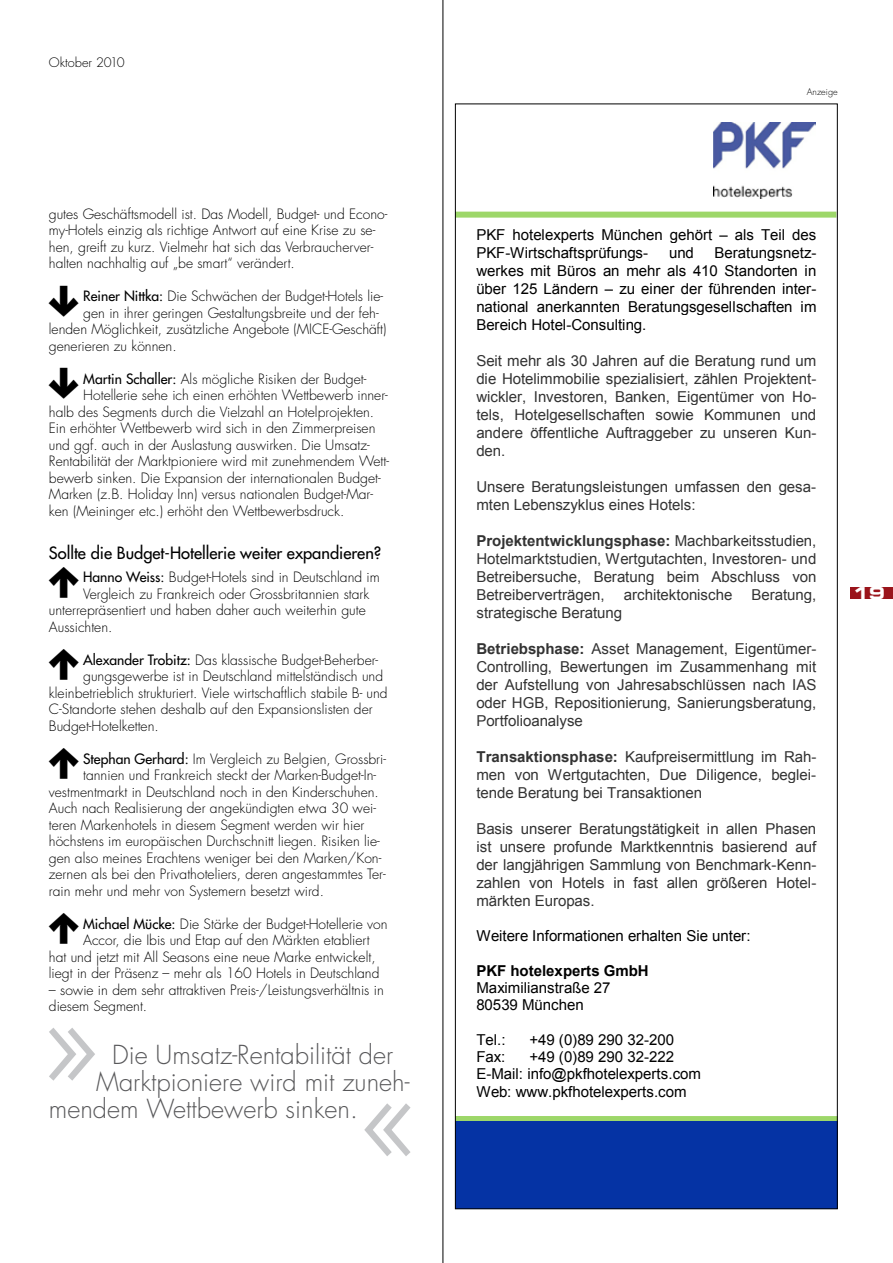
<style>
.page{position:relative;width:893px;height:1263px;background:#fff}
.page>*{position:absolute;margin:0;border:0;box-sizing:border-box;transform-origin:0 0}
.t1{font:300 25.5px "Futura";color:#58585a}
.t2{font:16.5px "Futura";color:#000}
.t3{font:16.5px "Eurostile Bold Extended Two";color:#fff}
.t4{font:15px/18px "Arial";letter-spacing:-.005em;color:#333;text-align:justify}
.t5{font:15px/18px "Arial";letter-spacing:-.005em;color:#000}
.t6{font:300 13.8px/16.5px "Futura";color:#000}
.t7{font:300 12.75px "Futura";color:#000}
.t8{font:300 9px "Futura";color:#000}
.s1{font-weight:400}
.s2{font-weight:700}
</style>
<div class="page">
<div style="left:850px;top:587px;width:43px;height:11px;background:#9a141b"></div>
<img style="left:714px;top:123px;width:101px;height:75px">
<div style="left:455px;top:1116px;width:383px;height:6px;background:#9dd769"></div>
<div style="left:455px;top:1121px;width:383px;height:88px;background:#0533a4"></div>
<div style="left:455px;top:212px;width:381px;height:6px;background:#9dd769"></div>
<hr style="left:443px;top:0;width:1px;height:1263px;background:#000">
<svg style="left:364px;top:1103px;width:47px;height:53px"></svg>
<svg style="left:49px;top:1028px;width:46px;height:53px"></svg>
<p class="t7" style="left:49px;top:55px;width:77px">Oktober 2010</p>
<p class="t6" style="left:49px;top:206px;width:340px">gutes Geschäftsmodell ist. Das Modell, Budget- und Econo&shy;my-Hotels einzig als richtige Antwort auf eine Krise zu se&shy;hen, greift zu kurz. Vielmehr hat sich das Verbraucherver&shy;halten nachhaltig auf „be smart“ verändert.</p>
<p class="t6" style="left:83px;top:289px;width:301px"><span class="s1">Reiner Nittka:</span> Die Schwächen der Budget-Hotels lie-</p>
<p class="t6" style="left:83px;top:305px;width:297px">gen in ihrer geringen Gestaltungsbreite und der feh-</p>
<p class="t6" style="left:49px;top:322px;width:339px">lenden Möglichkeit, zusätzliche Angebote (MICE-Geschäft)</p>
<p class="t6" style="left:49px;top:338px;width:129px">generieren zu können.</p>
<p class="t6" style="left:83px;top:371px;width:285px"><span class="s1">Martin Schaller:</span> Als mögliche Risiken der Budget-</p>
<p class="t6" style="left:83px;top:388px;width:306px">Hotellerie sehe ich einen erhöhten Wettbewerb inner-</p>
<p class="t6" style="left:49px;top:404px;width:327px">halb des Segments durch die Vielzahl an Hotelprojekten.</p>
<p class="t6" style="left:49px;top:421px;width:328px">Ein erhöhter Wettbewerb wird sich in den Zimmerpreisen</p>
<p class="t6" style="left:49px;top:437px;width:322px">und ggf. auch in der Auslastung auswirken. Die Umsatz-</p>
<p class="t6" style="left:49px;top:454px;width:342px">Rentabilität der Marktpioniere wird mit zunehmendem Wett-</p>
<p class="t6" style="left:49px;top:470px;width:333px">bewerb sinken. Die Expansion der internationalen Budget-</p>
<p class="t6" style="left:49px;top:487px;width:326px">Marken (z.B. Holiday Inn) versus nationalen Budget-Mar-</p>
<p class="t6" style="left:49px;top:503px;width:297px">ken (Meininger etc.) erhöht den Wettbewerbsdruck.</p>
<p class="t2" style="left:49px;top:542px;width:334px">Sollte die Budget-Hotellerie weiter expandieren?</p>
<p class="t6" style="left:44px;top:569px;width:337px">■<span class="s1">Hanno Weiss:</span> Budget-Hotels sind in Deutschland im</p>
<p class="t6" style="left:83px;top:586px;width:288px">Vergleich zu Frankreich oder Grossbritannien stark</p>
<p class="t6" style="left:49px;top:602px;width:318px">unterrepräsentiert und haben daher auch weiterhin gute</p>
<p class="t6" style="left:49px;top:619px;width:65px">Aussichten.</p>
<p class="t6" style="left:44px;top:652px;width:335px">■<span class="s1">Alexander Trobitz:</span> Das klassische Budget-Beherber-</p>
<p class="t6" style="left:83px;top:668px;width:302px">gungsgewerbe ist in Deutschland mittelständisch und</p>
<p class="t6" style="left:49px;top:685px;width:340px">kleinbetrieblich strukturiert. Viele wirtschaftlich stabile B- und</p>
<p class="t6" style="left:49px;top:701px;width:325px">C-Standorte stehen deshalb auf den Expansionslisten der</p>
<p class="t6" style="left:49px;top:718px;width:111px">Budget-Hotelketten.</p>
<p class="t6" style="left:44px;top:751px;width:343px">■<span class="s1">Stephan Gerhard:</span> Im Vergleich zu Belgien, Grossbri-</p>
<p class="t6" style="left:83px;top:767px;width:294px">tannien und Frankreich steckt der Marken-Budget-In-</p>
<p class="t6" style="left:49px;top:784px;width:331px">vestmentmarkt in Deutschland noch in den Kinderschuhen.</p>
<p class="t6" style="left:49px;top:800px;width:329px">Auch nach Realisierung der angekündigten etwa 30 wei-</p>
<p class="t6" style="left:49px;top:817px;width:317px">teren Markenhotels in diesem Segment werden wir hier</p>
<p class="t6" style="left:49px;top:833px;width:332px">höchstens im europäischen Durchschnitt liegen. Risiken lie-</p>
<p class="t6" style="left:49px;top:850px;width:334px">gen also meines Erachtens weniger bei den Marken/Kon-</p>
<p class="t6" style="left:49px;top:866px;width:338px">zernen als bei den Privathoteliers, deren angestammtes Ter-</p>
<p class="t6" style="left:49px;top:883px;width:277px">rain mehr und mehr von Systemern besetzt wird.</p>
<p class="t6" style="left:44px;top:916px;width:345px">■<span class="s1">Michael Mücke:</span> Die Stärke der Budget-Hotellerie von</p>
<p class="t6" style="left:83px;top:932px;width:288px">Accor, die Ibis und Etap auf den Märkten etabliert</p>
<p class="t6" style="left:49px;top:949px;width:328px">hat und jetzt mit All Seasons eine neue Marke entwickelt,</p>
<p class="t6" style="left:49px;top:965px;width:332px">liegt in der Präsenz – mehr als 160 Hotels in Deutschland</p>
<p class="t6" style="left:49px;top:982px;width:336px">– sowie in dem sehr attraktiven Preis-/Leistungsverhältnis in diesem Segment.</p>
<p class="t1" style="left:112px;top:1039px;width:283px">Die Umsatz-Rentabilität der</p>
<p class="t1" style="left:96px;top:1066px;width:315px">Marktpioniere wird mit zuneh-</p>
<p class="t1" style="left:49px;top:1093px;width:311px">mendem Wettbewerb sinken.</p>
<p class="t8" style="left:807px;top:86px;width:32px">Anzeige</p>
<p class="t5" style="left:476px;top:226px;width:341px">PKF hotelexperts München gehört – als Teil des<br>PKF-Wirtschaftsprüfungs-</p>
<p class="t5" style="left:476px;top:244px;width:342px;text-align:justify;text-indent:238px">Beratungsnetz&shy;werkes mit Büros an mehr als 410 Standorten in über 125 Ländern – zu einer der führenden inter&shy;national anerkannten Beratungsgesellschaften im Bereich Hotel-Consulting.</p>
<p class="t4" style="left:476px;top:352px;width:342px">Seit mehr als 30 Jahren auf die Beratung rund um die Hotelimmobilie spezialisiert, zählen Projektent&shy;wickler, Investoren, Banken, Eigentümer von Ho&shy;tels, Hotelgesellschaften sowie Kommunen und andere öffentliche Auftraggeber zu unseren Kun&shy;den.</p>
<p class="t4" style="left:476px;top:478px;width:341px">Unsere Beratungsleistungen umfassen den gesa&shy;mten Lebenszyklus eines Hotels:</p>
<p class="t4" style="left:476px;top:532px;width:342px"><span class="s2">Projektentwicklungsphase:</span> Machbarkeitsstudien, Hotelmarktstudien, Wertgutachten, Investoren- und Betreibersuche, Beratung beim Abschluss von Betreiberverträgen,</p>
<p class="t5" style="left:669px;top:244px;width:26px">und</p>
<p class="t4" style="left:624px;top:586px;width:110px">architektonische</p>
<p class="t4" style="left:751px;top:586px;width:66px">Beratung,</p>
<p class="t4" style="left:476px;top:604px;width:147px">strategische Beratung</p>
<p class="t4" style="left:476px;top:640px;width:342px"><span class="s2">Betriebsphase:</span> Asset Management, Eigentümer-Controlling, Bewertungen im Zusammenhang mit der Aufstellung von Jahresabschlüssen nach IAS oder HGB, Repositionierung, Sanierungsberatung, Portfolioanalyse</p>
<p class="t4" style="left:476px;top:748px;width:341px"><span class="s2">Transaktionsphase:</span> Kaufpreisermittlung im Rah&shy;men von Wertgutachten, Due Diligence, beglei&shy;tende Beratung bei Transaktionen</p>
<p class="t4" style="left:476px;top:820px;width:342px">Basis unserer Beratungstätigkeit in allen Phasen ist unsere profunde Marktkenntnis basierend auf der langjährigen Sammlung von Benchmark-Kenn&shy;zahlen von Hotels in fast allen größeren Hotel&shy;märkten Europas.</p>
<p class="t5" style="left:476px;top:927px;width:276px">Weitere Informationen erhalten Sie unter:</p>
<p class="t5" style="left:476px;top:962px;width:174px;line-height:17.2px"><span class="s2">PKF hotelexperts GmbH<br></span>Maximilianstraße 27<br>80539 München</p>
<p class="t5" style="left:476px;top:1031px;width:31px">Tel.:</p>
<p class="t5" style="left:529px;top:1031px;width:146px">+49 (0)89 290 32-200</p>
<p class="t5" style="left:476px;top:1048px;width:30px">Fax:</p>
<p class="t5" style="left:476px;top:1048px;width:226px;line-height:17.2px;text-indent:53px">+49 (0)89 290 32-222<br>E-Mail: info@pkfhotelexperts.com<br>Web: www.pkfhotelexperts.com</p>
<p class="t3" style="left:853px;top:581px;width:34px">19</p>
</div>
